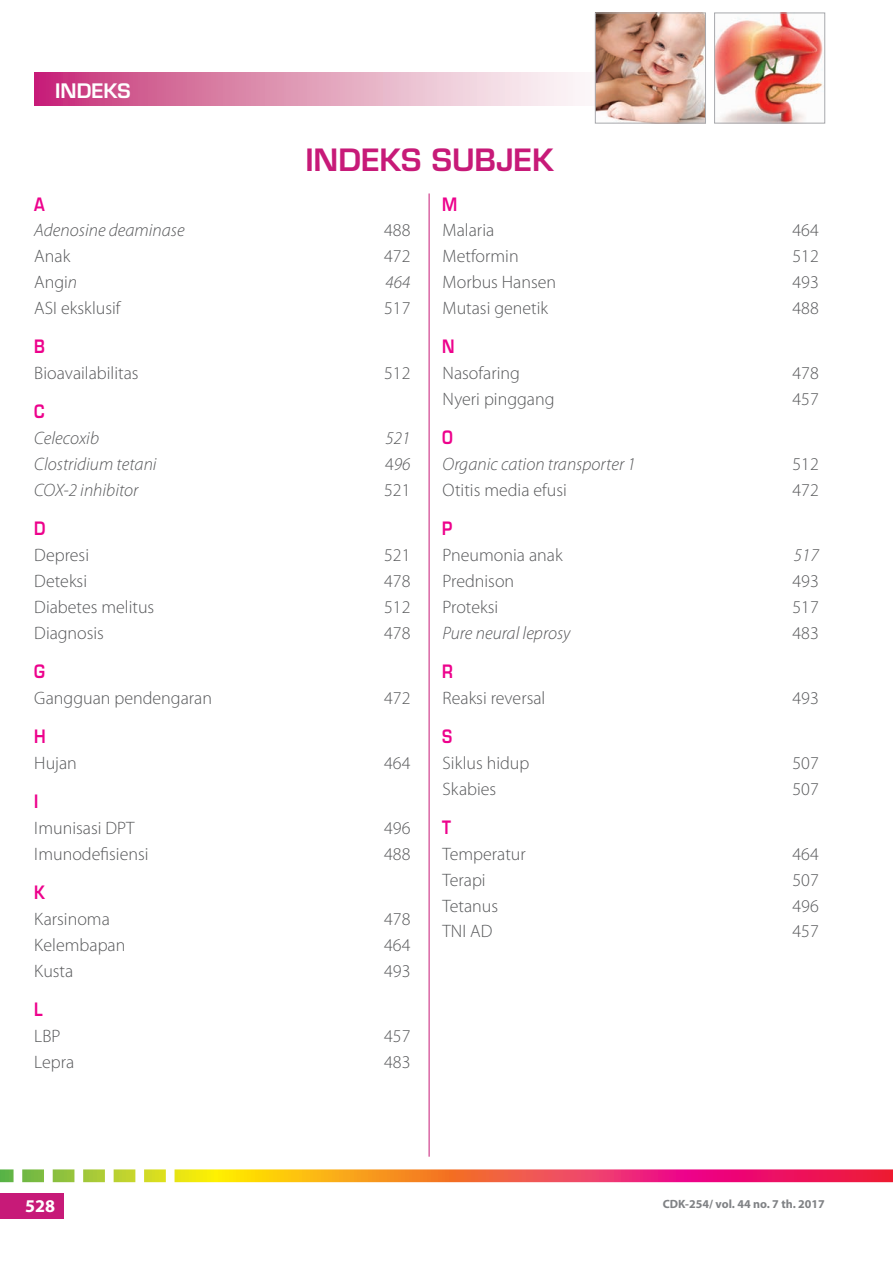
<style>
.page{position:relative;width:893px;height:1263px;background:#fff}
.page>*{position:absolute;margin:0;border:0;box-sizing:border-box;transform-origin:0 0}
.t1{font:600 30px "Eurostile LT Std";color:#c71a78}
.t2{font:600 19.5px "Eurostile LT Std";color:#fff}
.t3{font:300 18px "Myriad Pro";color:#57585a}
.t4{font:italic 300 18px "Myriad Pro";color:#57585a}
.t5{font:600 18px "Eurostile LT Std";color:#ed028c;scale:.83 1}
.t6{font:700 18px "Myriad Pro";color:#fff}
.t7{font:700 12px "Myriad Pro";color:#808285}
.s1{font-style:italic}
.s2{font-style:normal}
</style>
<div class="page">
<svg style="left:34px;top:72px;width:561px;height:34px;background:#e19bb9"></svg>
<img style="left:716px;top:15px;width:107px;height:106px">
<div style="left:714px;top:13px;width:111px;height:110px;border:1px solid #a8a9ad"></div>
<img style="left:597px;top:15px;width:107px;height:106px">
<div style="left:595px;top:13px;width:111px;height:110px;border:1px solid #a8a9ad"></div>
<div style="left:0;top:1193px;width:64px;height:25px;background:#c71a78"></div>
<svg style="left:0;top:1169px;width:893px;height:13px;background:#e87d51"></svg>
<hr style="left:429px;top:193px;width:1px;height:964px;background:#c71a78">
<p class="t2" style="left:55px;top:79px;width:77px">INDEKS</p>
<h1 class="t1" style="left:305px;top:142px;width:250px">INDEKS SUBJEK</h1>
<p class="t5" style="left:34px;top:193px;width:14px">A</p>
<p class="t4" style="left:34px;top:220px;width:152px">Adenosine deaminase</p>
<p class="t3" style="left:384px;top:221px;width:28px">488</p>
<p class="t3" style="left:34px;top:246px;width:38px">Anak</p>
<p class="t3" style="left:384px;top:246px;width:28px">472</p>
<p class="t3" style="left:34px;top:272px;width:45px">Angi<span class="s1">n</span></p>
<p class="t4" style="left:386px;top:271px;width:26px">464</p>
<p class="t3" style="left:34px;top:298px;width:88px">ASI eksklusif</p>
<p class="t3" style="left:384px;top:298px;width:28px">517</p>
<p class="t5" style="left:34px;top:335px;width:14px">B</p>
<p class="t3" style="left:34px;top:363px;width:106px">Bioavailabilitas</p>
<p class="t3" style="left:384px;top:363px;width:28px">512</p>
<p class="t5" style="left:34px;top:400px;width:14px">C</p>
<p class="t4" style="left:34px;top:427px;width:66px">Celecoxib</p>
<p class="t4" style="left:386px;top:427px;width:26px">521</p>
<p class="t4" style="left:34px;top:453px;width:124px">Clostridium tetani</p>
<p class="t4" style="left:385px;top:453px;width:27px"><span class="s2">4</span>96</p>
<p class="t4" style="left:34px;top:479px;width:106px">COX-2 inhibitor</p>
<p class="t3" style="left:384px;top:480px;width:28px">521</p>
<p class="t5" style="left:34px;top:517px;width:15px">D</p>
<p class="t3" style="left:34px;top:545px;width:56px">depresi</p>
<p class="t3" style="left:384px;top:545px;width:28px">521</p>
<p class="t3" style="left:34px;top:571px;width:54px">Deteksi</p>
<p class="t3" style="left:384px;top:571px;width:28px">478</p>
<p class="t3" style="left:34px;top:597px;width:122px">diabetes melitus</p>
<p class="t3" style="left:384px;top:597px;width:28px">512</p>
<p class="t3" style="left:34px;top:623px;width:71px">diagnosis</p>
<p class="t3" style="left:384px;top:623px;width:28px">478</p>
<p class="t5" style="left:34px;top:660px;width:15px">G</p>
<p class="t3" style="left:34px;top:688px;width:179px">gangguan pendengaran</p>
<p class="t3" style="left:384px;top:688px;width:28px">472</p>
<p class="t5" style="left:34px;top:725px;width:15px">H</p>
<p class="t3" style="left:34px;top:753px;width:44px">h ujan</p>
<p class="t3" style="left:384px;top:753px;width:28px">464</p>
<p class="t5" style="left:34px;top:790px;width:6px">I</p>
<p class="t3" style="left:34px;top:818px;width:102px">i munisasi DPT</p>
<p class="t3" style="left:384px;top:818px;width:28px">496</p>
<p class="t3" style="left:34px;top:844px;width:116px">i munodefisiensi</p>
<p class="t3" style="left:384px;top:844px;width:28px">488</p>
<p class="t5" style="left:34px;top:881px;width:14px">K</p>
<p class="t3" style="left:34px;top:909px;width:77px">karsinoma</p>
<p class="t3" style="left:384px;top:909px;width:28px">478</p>
<p class="t3" style="left:34px;top:935px;width:93px">kelembapan</p>
<p class="t3" style="left:384px;top:935px;width:28px">464</p>
<p class="t3" style="left:34px;top:961px;width:41px">Kusta</p>
<p class="t3" style="left:384px;top:961px;width:28px">493</p>
<p class="t5" style="left:34px;top:998px;width:12px">L</p>
<p class="t3" style="left:34px;top:1026px;width:28px">LBP</p>
<p class="t3" style="left:384px;top:1026px;width:28px">457</p>
<p class="t3" style="left:34px;top:1052px;width:42px">Lepra</p>
<p class="t3" style="left:384px;top:1052px;width:28px">483</p>
<p class="t5" style="left:442px;top:193px;width:20px">M</p>
<p class="t3" style="left:442px;top:221px;width:53px">malaria</p>
<p class="t3" style="left:792px;top:221px;width:28px">464</p>
<p class="t3" style="left:442px;top:246px;width:78px">metformin</p>
<p class="t3" style="left:792px;top:246px;width:28px">512</p>
<p class="t3" style="left:442px;top:272px;width:115px">Morbus Hansen</p>
<p class="t3" style="left:792px;top:272px;width:28px">493</p>
<p class="t3" style="left:442px;top:298px;width:107px">mutasi genetik</p>
<p class="t3" style="left:792px;top:298px;width:28px">488</p>
<p class="t5" style="left:442px;top:335px;width:16px">N</p>
<p class="t3" style="left:442px;top:363px;width:79px">nasofaring</p>
<p class="t3" style="left:792px;top:363px;width:28px">478</p>
<p class="t3" style="left:442px;top:389px;width:114px">nyeri pinggang</p>
<p class="t3" style="left:792px;top:389px;width:28px">457</p>
<p class="t5" style="left:442px;top:426px;width:14px">O</p>
<p class="t4" style="left:442px;top:453px;width:195px">organic cation transporter 1</p>
<p class="t3" style="left:792px;top:454px;width:28px">512</p>
<p class="t3" style="left:442px;top:480px;width:126px">otitis media efusi</p>
<p class="t3" style="left:792px;top:480px;width:28px">472</p>
<p class="t5" style="left:442px;top:517px;width:14px">P</p>
<p class="t3" style="left:442px;top:545px;width:122px">pneumonia anak</p>
<p class="t4" style="left:794px;top:544px;width:26px">517</p>
<p class="t3" style="left:442px;top:571px;width:73px">prednison</p>
<p class="t3" style="left:792px;top:571px;width:28px">493</p>
<p class="t3" style="left:442px;top:597px;width:57px">proteksi</p>
<p class="t3" style="left:792px;top:597px;width:28px">517</p>
<p class="t4" style="left:442px;top:622px;width:130px">pure neural leprosy</p>
<p class="t3" style="left:792px;top:623px;width:28px">483</p>
<p class="t5" style="left:442px;top:660px;width:15px">R</p>
<p class="t3" style="left:442px;top:688px;width:104px">reaksi reversal</p>
<p class="t3" style="left:792px;top:688px;width:28px">493</p>
<p class="t5" style="left:442px;top:725px;width:14px">S</p>
<p class="t3" style="left:442px;top:753px;width:89px">Siklus hidup</p>
<p class="t3" style="left:792px;top:753px;width:28px">507</p>
<p class="t3" style="left:442px;top:779px;width:55px">skabies</p>
<p class="t3" style="left:792px;top:779px;width:28px">507</p>
<p class="t5" style="left:442px;top:816px;width:12px">T</p>
<p class="t3" style="left:442px;top:844px;width:85px">temperatur</p>
<p class="t3" style="left:792px;top:844px;width:28px">464</p>
<p class="t3" style="left:442px;top:870px;width:45px">terapi</p>
<p class="t3" style="left:792px;top:870px;width:28px">507</p>
<p class="t3" style="left:442px;top:896px;width:57px">tetanus</p>
<p class="t3" style="left:792px;top:896px;width:28px">496</p>
<p class="t3" style="left:442px;top:921px;width:51px">TNI AD</p>
<p class="t3" style="left:792px;top:921px;width:28px">457</p>
<p class="t6" style="left:25px;top:1194px;width:31px">528</p>
<p class="t7" style="left:663px;top:1196px;width:164px">CDK-254/ vol. 44 no. 7 th. 2017</p>
</div>
